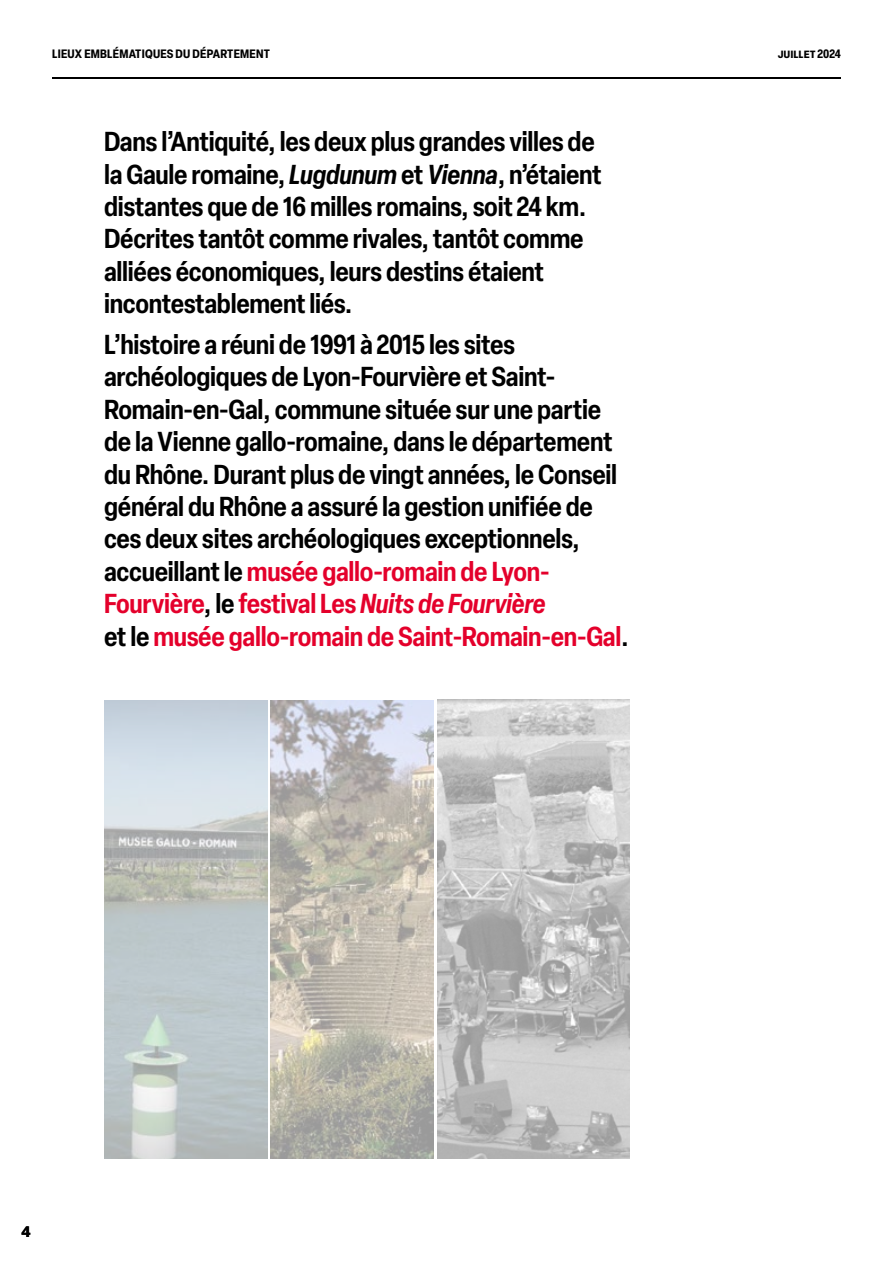
<style>
.page{position:relative;width:893px;height:1263px;background:#fff}
.page>*{position:absolute;margin:0;border:0;box-sizing:border-box;transform-origin:0 0}
.H2_-_Rouge{font:600 condensed 27px/32.4px "Elza";letter-spacing:-.01em;color:#000}
.t1{font:700 15px "Elza Text";color:#000}
.t2{font:700 condensed 12px "Elza";letter-spacing:.02em;color:#000}
.t3{font:700 condensed 12px "Elza";color:#000}
.s1{font-style:italic}
.s2{color:#e4002b}
.s3{font-style:italic;color:#e4002b}
</style>
<div class="page">
<img style="left:104px;top:700px;width:163px;height:458px">
<img style="left:271px;top:700px;width:163px;height:458px">
<img style="left:437px;top:700px;width:192px;height:459px">
<hr style="left:52px;top:77px;width:789px;height:2px;background:#000">
<p class="t2" style="left:52px;top:45px;width:219px">LIEUX EMBLÉMATIQUES DU DÉPARTEMENT</p>
<p class="t3" style="left:778px;top:45px;width:65px">juillet 2024</p>
<p class="H2_-_Rouge" style="left:104px;top:125px;width:499px">Dans l’Antiquité, les deux plus grandes villes de la Gaule romaine, <span class="s1">Lugdunum</span> et <span class="s1">Vienna</span>, n’étaient distantes que de 16 milles romains, soit 24 km.<br>Décrites tantôt comme rivales, tantôt comme alliées économiques, leurs destins étaient incontestablement liés.</p>
<p class="H2_-_Rouge" style="left:104px;top:328px;width:526px">L’histoire a réuni de 1991 à 2015 les sites archéologiques de Lyon-Fourvière et Saint-Romain-en-Gal, commune située sur une partie de la Vienne gallo-romaine, dans le département du Rhône. Durant plus de vingt années, le Conseil général du Rhône a assuré la gestion unifiée de ces deux sites archéologiques exceptionnels, accueillant le <span class="s2">musée gallo-romain de Lyon-Fourvière</span>, le <span class="s2">festival Les</span> <span class="s3">Nuits de Fourvière<br></span>et le <span class="s2">musée gallo-romain de Saint-Romain-en-Gal</span>.</p>
<p class="t1" style="left:21px;top:1220px;width:11px">4</p>
</div>
